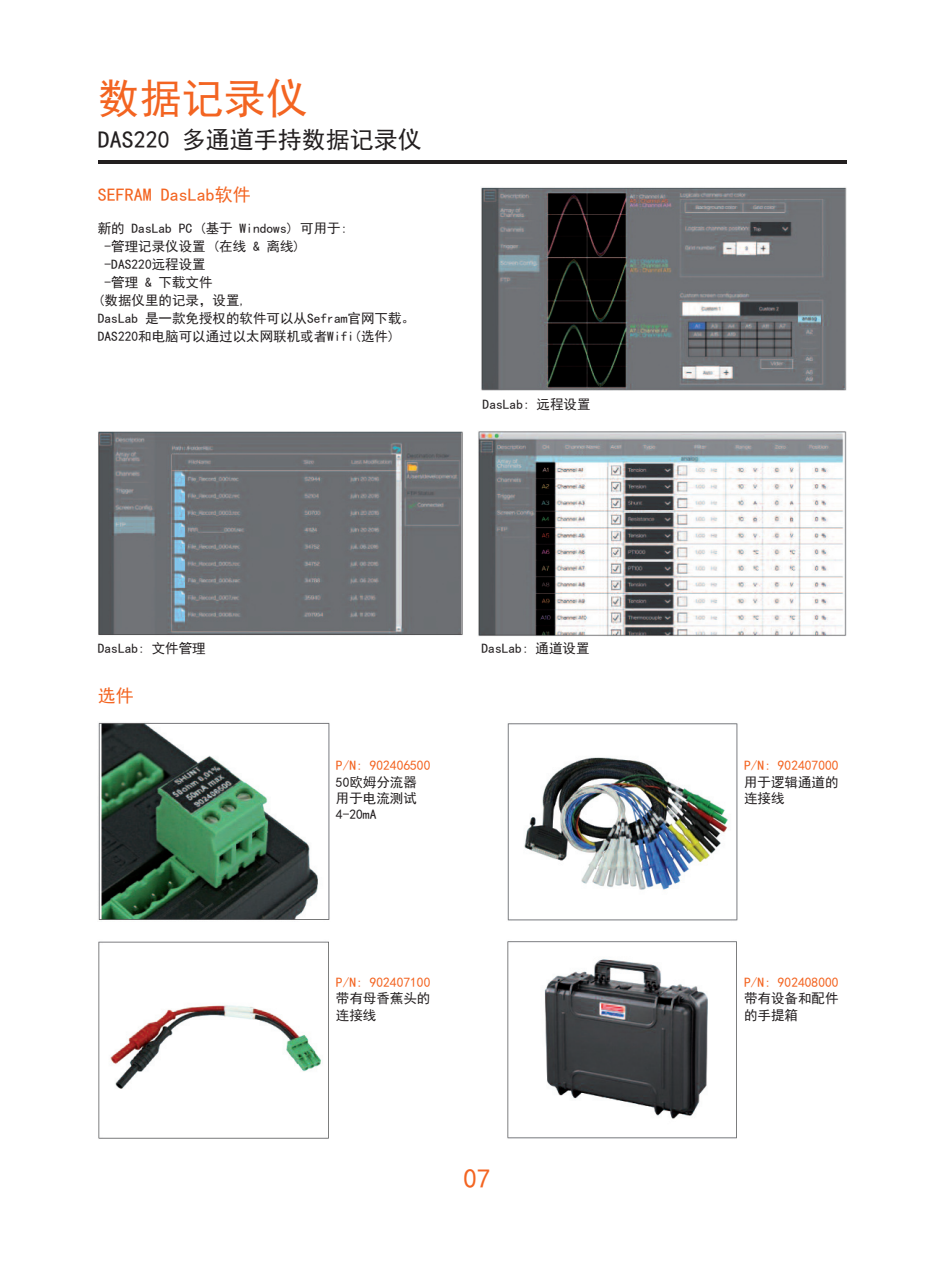
<style>
.page{position:relative;width:944px;height:1263px;background:#fff}
.page>*{position:absolute;margin:0;border:0;box-sizing:border-box;transform-origin:0 0}
.t1{font:42px "Sim Hei";color:#f36421}
.t2{font:27px "Sim Hei";color:#f36421}
.t3{font:24px "Sim Hei";color:#231f20}
.t4{font:18px "Sim Hei";color:#f36421}
.t5{font:13.5px/16.2px "Sim Hei";color:#231f20}
.t6{font:13.5px "Sim Hei";color:#f36421}
</style>
<div class="page">
<hr style="left:98px;top:160px;width:748px;height:3px;background:#231f20">
<img style="left:478px;top:431px;width:368px;height:206px">
<img style="left:98px;top:432px;width:365px;height:204px">
<img style="left:481px;top:187px;width:365px;height:204px">
<img style="left:507px;top:723px;width:231px;height:198px">
<img style="left:98px;top:722px;width:232px;height:198px">
<img style="left:98px;top:941px;width:231px;height:198px">
<img style="left:507px;top:941px;width:230px;height:198px">
<h1 class="t1" style="left:98px;top:77px;width:211px">数据记录仪</h1>
<h3 class="t3" style="left:98px;top:127px;width:325px">DAS220 多通道手持数据记录仪</h3>
<h3 class="t4" style="left:98px;top:186px;width:155px">SEFRAM DasLab软件</h3>
<p class="t5" style="left:98px;top:220px;width:251px">新的 DasLab PC (基于 Windows) 可用于:</p>
<p class="t5" style="left:105px;top:238px;width:197px">-管理记录仪设置 (在线 &amp; 离线)</p>
<p class="t5" style="left:105px;top:256px;width:103px">-DAS220远程设置</p>
<p class="t5" style="left:105px;top:274px;width:110px">-管理 &amp; 下载文件</p>
<p class="t5" style="left:98px;top:292px;width:150px">(数据仪里的记录，设置,</p>
<p class="t5" style="left:98px;top:310px;width:319px">DasLab 是一款免授权的软件可以从Sefram官网下载。</p>
<p class="t5" style="left:98px;top:328px;width:299px">DAS220和电脑可以通过以太网联机或者Wifi(选件)</p>
<p class="t5" style="left:483px;top:396px;width:109px">DasLab: 远程设置</p>
<p class="t5" style="left:98px;top:640px;width:110px">DasLab: 文件管理</p>
<h3 class="t4" style="left:98px;top:687px;width:37px">选件</h3>
<p class="t6" style="left:336px;top:759px;width:96px">P/N: 902406500</p>
<p class="t5" style="left:336px;top:774px;width:82px;text-align:justify">50欧姆分流器用于电流测试4-20mA</p>
<p class="t5" style="left:482px;top:640px;width:109px">DasLab: 通道设置</p>
<p class="t6" style="left:336px;top:975px;width:96px">P/N: 902407100</p>
<p class="t5" style="left:336px;top:990px;width:96px">带有母香蕉头的连接线</p>
<h2 class="t2" style="left:463px;top:1165px;width:28px">07</h2>
<p class="t6" style="left:744px;top:759px;width:96px">P/N: 902407000</p>
<p class="t5" style="left:744px;top:774px;width:96px">用于逻辑通道的连接线</p>
<p class="t6" style="left:744px;top:975px;width:96px">P/N: 902408000</p>
<p class="t5" style="left:744px;top:990px;width:96px">带有设备和配件的手提箱</p>
</div>
